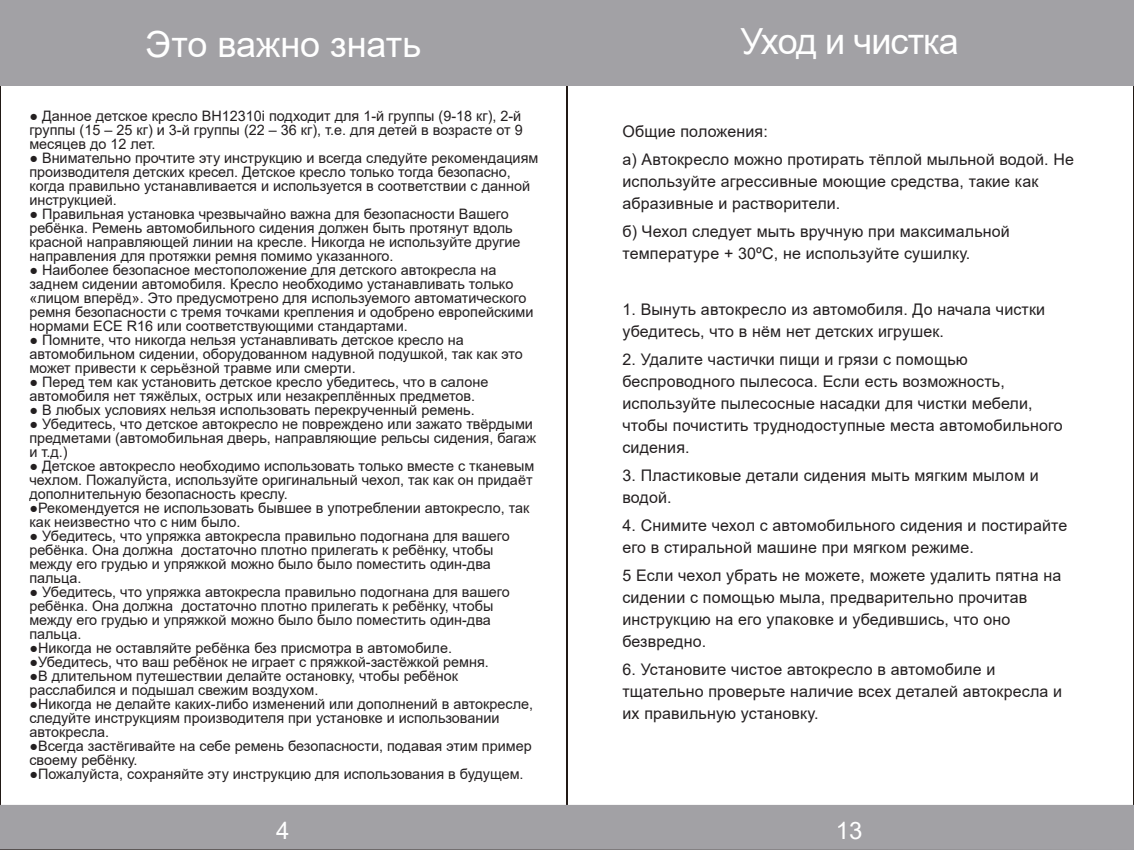
<style>
.page{position:relative;width:1134px;height:850px;background:#fff}
.page>*{position:absolute;margin:0;border:0;box-sizing:border-box;transform-origin:0 0}
.t1{font:36px "Arial";letter-spacing:-.01em;color:#fff}
.t2{font:24px "Arial";color:#fff}
.t3{font:16px/22px "Arial";letter-spacing:.01em;color:#231f20}
.t4{font:14.4px/14px "Arial";color:#231f20}
</style>
<div class="page">
<svg style="left:566px;top:85px;width:568px;height:720px"></svg>
<div style="left:0;top:0;width:1134px;height:85px;background:#a2a1a5"></div>
<div style="left:0;top:805px;width:1134px;height:45px;background:#a2a1a5"></div>
<h1 class="t1" style="left:146px;top:19px;width:277px">Это важно знать</h1>
<p class="t4" style="left:29px;top:109px;width:495px;text-align:justify">● Данное детское кресло BH12310i подходит для 1-й группы (9-18 кг), 2-й группы (15 – 25 кг) и 3-й группы (22 – 36 кг), т.е. для детей в возрасте от 9 месяцев до 12 лет.</p>
<p class="t4" style="left:29px;top:151px;width:510px">● Внимательно прочтите эту инструкцию и всегда следуйте рекомендациям производителя детских кресел. Детское кресло только тогда безопасно, когда правильно устанавливается и используется в соответствии с данной инструкцией.</p>
<p class="t4" style="left:29px;top:207px;width:493px">● Правильная установка чрезвычайно важна для безопасности Вашего ребёнка. Ремень автомобильного сидения должен быть протянут вдоль красной направляющей линии на кресле. Никогда не используйте другие направления для протяжки ремня помимо указанного.</p>
<p class="t4" style="left:29px;top:263px;width:506px">● Наиболее безопасное местоположение для детского автокресла на заднем сидении автомобиля. Кресло необходимо устанавливать только «лицом вперёд». Это предусмотрено для используемого автоматического ремня безопасности с тремя точками крепления и одобрено европейскими нормами ECE R16 или соответствующими стандартами.</p>
<p class="t4" style="left:29px;top:333px;width:495px">● Помните, что никогда нельзя устанавливать детское кресло на автомобильном сидении, оборудованном надувной подушкой, так как это может привести к серьёзной травме или смерти.</p>
<p class="t4" style="left:29px;top:375px;width:461px">● Перед тем как установить детское кресло убедитесь, что в салоне автомобиля нет тяжёлых, острых или незакреплённых предметов.</p>
<p class="t4" style="left:29px;top:403px;width:447px">● В любых условиях нельзя использовать перекрученный ремень.</p>
<p class="t4" style="left:29px;top:417px;width:508px">● Убедитесь, что детское автокресло не повреждено или зажато твёрдыми предметами (автомобильная дверь, направляющие рельсы сидения, багаж и т.д.)</p>
<p class="t4" style="left:29px;top:459px;width:506px">● Детское автокресло необходимо использовать только вместе с тканевым чехлом. Пожалуйста, используйте оригинальный чехол, так как он придаёт дополнительную безопасность креслу.</p>
<p class="t4" style="left:29px;top:501px;width:502px">●Рекомендуется не использовать бывшее в употреблении автокресло, так как неизвестно что с ним было.</p>
<p class="t4" style="left:29px;top:529px;width:482px">● Убедитесь, что упряжка автокресла правильно подогнана для вашего ребёнка. Она должна достаточно плотно прилегать к ребёнку, чтобы между его грудью и упряжкой можно было было поместить один-два пальца.</p>
<p class="t4" style="left:29px;top:585px;width:482px">● Убедитесь, что упряжка автокресла правильно подогнана для вашего ребёнка. Она должна достаточно плотно прилегать к ребёнку, чтобы между его грудью и упряжкой можно было было поместить один-два пальца.</p>
<p class="t4" style="left:29px;top:641px;width:424px">●Никогда не оставляйте ребёнка без присмотра в автомобиле.</p>
<p class="t4" style="left:29px;top:655px;width:461px">●Убедитесь, что ваш ребёнок не играет с пряжкой-застёжкой ремня.</p>
<p class="t4" style="left:29px;top:669px;width:430px">●В длительном путешествии делайте остановку, чтобы ребёнок расслабился и подышал свежим воздухом.</p>
<p class="t4" style="left:29px;top:697px;width:505px">●Никогда не делайте каких-либо изменений или дополнений в автокресле, следуйте инструкциям производителя при установке и использовании автокресла.</p>
<p class="t4" style="left:29px;top:739px;width:504px">●Всегда застёгивайте на себе ремень безопасности, подавая этим пример своему ребёнку.</p>
<p class="t4" style="left:29px;top:767px;width:496px">●Пожалуйста, сохраняйте эту инструкцию для использования в будущем.</p>
<h2 class="t2" style="left:276px;top:813px;width:15px">4</h2>
<h1 class="t1" style="left:741px;top:17px;width:220px">Уход и чистка</h1>
<p class="t3" style="left:622px;top:117px;width:453px;line-height:28px">Общие положения:<br>а) Автокресло можно протирать тёплой мыльной водой. Не</p>
<p class="t3" style="left:622px;top:170px;width:418px">используйте агрессивные моющие средства, такие как абразивные и растворители.</p>
<p class="t3" style="left:622px;top:220px;width:389px">б) Чехол следует мыть вручную при максимальной температуре + 30ºС, не используйте сушилку.</p>
<p class="t3" style="left:622px;top:298px;width:424px">1. Вынуть автокресло из автомобиля. До начала чистки убедитесь, что в нём нет детских игрушек.</p>
<p class="t3" style="left:622px;top:348px;width:442px">2. Удалите частички пищи и грязи с помощью беспроводного пылесоса. Если есть возможность, используйте пылесосные насадки для чистки мебели, чтобы почистить труднодоступные места автомобильного сидения.</p>
<p class="t3" style="left:622px;top:464px;width:418px">3. Пластиковые детали сидения мыть мягким мылом и водой.</p>
<p class="t3" style="left:622px;top:514px;width:446px">4. Снимите чехол с автомобильного сидения и постирайте его в стиральной машине при мягком режиме.</p>
<p class="t3" style="left:622px;top:564px;width:440px">5 Если чехол убрать не можете, можете удалить пятна на сидении с помощью мыла, предварительно прочитав инструкцию на его упаковке и убедившись, что оно безвредно.</p>
<p class="t3" style="left:622px;top:658px;width:441px">6. Установите чистое автокресло в автомобиле и тщательно проверьте наличие всех деталей автокресла и их правильную установку.</p>
<h2 class="t2" style="left:836px;top:813px;width:28px">13</h2>
</div>
